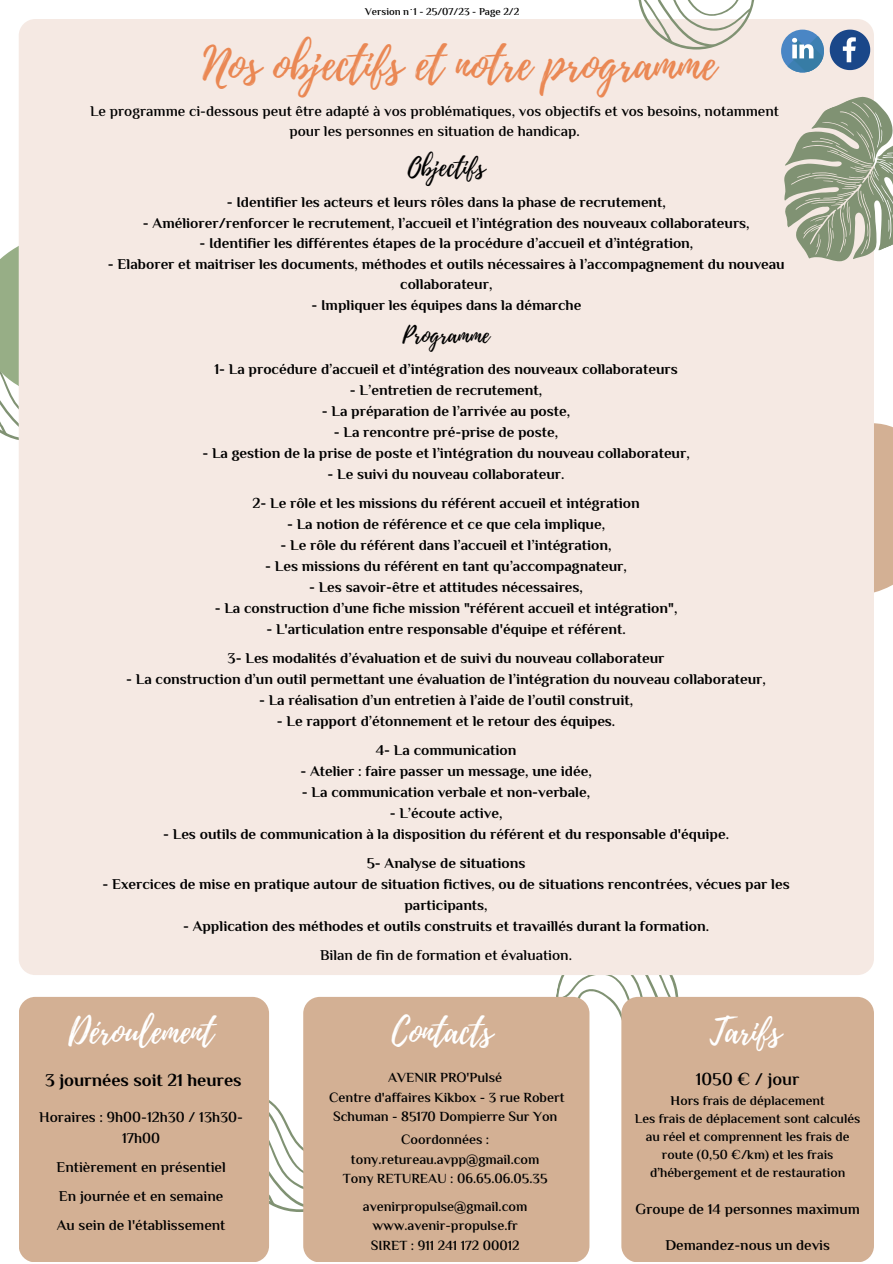
<style>
.page{position:relative;width:893px;height:1264px;background:#fff}
.page>*{position:absolute;margin:0;border:0;box-sizing:border-box;transform-origin:0 0}
.t1{font:45px "Playlist Script";color:#ea8854}
.t2{font:34.5px "Playlist Script";color:#fff}
.t3{font:25.5px "Playlist Script";color:#000}
.t4{font:22.8px "Playlist Script";color:#000}
.t5{font:700 18px "El Messiri";color:#000}
.t6{font:600 18px "El Messiri";color:#000}
.t7{font:700 15px/21px "El Messiri";color:#000;text-align:center}
.t8{font:600 15px/21px "El Messiri";color:#000;text-align:center}
.t9{font:600 13.95px/19.4px "El Messiri";color:#000}
.t10{font:600 13.5px/18px "El Messiri";color:#000;text-align:center}
.t11{font:600 10.5px "El Messiri";color:#000}
.s1{font-weight:700}
</style>
<div class="page">
<svg style="left:269px;top:1100px;width:34px;height:111px"></svg>
<svg style="left:556px;top:975px;width:123px;height:88px"></svg>
<div style="left:303px;top:996px;width:286px;height:265px;background:#d3b094;border-radius:17px"></div>
<svg style="left:0;top:245px;width:19px;height:195px"></svg>
<svg style="left:873px;top:400px;width:19px;height:228px"></svg>
<div style="left:19px;top:19px;width:854px;height:956px;background:#f5e9e3;border-radius:17px"></div>
<svg style="left:784px;top:82px;width:108px;height:199px"></svg>
<div style="left:781px;top:30px;width:42px;height:42px;background:#4a86c5;border-radius:50%"></div>
<svg style="left:787px;top:30px;width:83px;height:43px"></svg>
<div style="left:19px;top:996px;width:250px;height:265px;background:#d3b094;border-radius:17px"></div>
<div style="left:621px;top:996px;width:252px;height:265px;background:#d3b094;border-radius:17px"></div>
<svg style="left:638px;top:0;width:116px;height:50px"></svg>
<p class="t11" style="left:365px;top:5px;width:156px">Version n°1 - 25/07/23 - Page 2/2</p>
<p class="t1" style="left:203px;top:32px;width:515px">Nos objectifs et notre programme</p>
<p class="t8" style="left:90px;top:101px;width:690px;line-height:20.2px">Le programme ci-dessous peut être adapté à vos problématiques, vos objectifs et vos besoins, notamment pour les personnes en situation de handicap.</p>
<p class="t3" style="left:408px;top:149px;width:79px">Objectifs</p>
<p class="t7" style="left:227px;top:191px;width:440px">- Identifier les acteurs et leurs rôles dans la phase de recrutement,</p>
<p class="t7" style="left:143px;top:212px;width:608px">- Améliorer/renforcer le recrutement, l’accueil et l’intégration des nouveaux collaborateurs,</p>
<p class="t7" style="left:199px;top:232px;width:495px">- Identifier les différentes étapes de la procédure d’accueil et d’intégration,</p>
<p class="t7" style="left:108px;top:253px;width:678px;line-height:20.5px">- Elaborer et maitriser les documents, méthodes et outils nécessaires à l’accompagnement du nouveau collaborateur,</p>
<p class="t7" style="left:311px;top:294px;width:271px">- Impliquer les équipes dans la démarche</p>
<p class="t4" style="left:402px;top:319px;width:89px">Programme</p>
<p class="t7" style="left:214px;top:358px;width:465px">1- La procédure d’accueil et d’intégration des nouveaux collaborateurs</p>
<p class="t7" style="left:350px;top:379px;width:194px">- L’entretien de recrutement,</p>
<p class="t7" style="left:322px;top:400px;width:250px">- La préparation de l’arrivée au poste,</p>
<p class="t7" style="left:334px;top:421px;width:226px">- La rencontre pré-prise de poste,</p>
<p class="t7" style="left:202px;top:442px;width:489px">- La gestion de la prise de poste et l’intégration du nouveau collaborateur,</p>
<p class="t7" style="left:327px;top:463px;width:238px">- Le suivi du nouveau collaborateur.</p>
<p class="t7" style="left:252px;top:492px;width:389px">2- Le rôle et les missions du référent accueil et intégration</p>
<p class="t7" style="left:287px;top:513px;width:319px">- La notion de référence et ce que cela implique,</p>
<p class="t7" style="left:280px;top:534px;width:332px">- Le rôle du référent dans l’accueil et l’intégration,</p>
<p class="t7" style="left:265px;top:555px;width:363px">- Les missions du référent en tant qu’accompagnateur,</p>
<p class="t7" style="left:309px;top:576px;width:275px">- Les savoir-être et attitudes nécessaires,</p>
<p class="t7" style="left:215px;top:597px;width:464px">- La construction d’une fiche mission "référent accueil et intégration",</p>
<p class="t7" style="left:266px;top:618px;width:361px">- L'articulation entre responsable d'équipe et référent.</p>
<p class="t7" style="left:228px;top:647px;width:438px">3- Les modalités d’évaluation et de suivi du nouveau collaborateur</p>
<p class="t7" style="left:126px;top:668px;width:641px">- La construction d’un outil permettant une évaluation de l’intégration du nouveau collaborateur,</p>
<p class="t7" style="left:259px;top:689px;width:375px">- La réalisation d’un entretien à l’aide de l’outil construit,</p>
<p class="t7" style="left:277px;top:710px;width:340px">- Le rapport d’étonnement et le retour des équipes.</p>
<p class="t7" style="left:376px;top:739px;width:142px">4- La communication</p>
<p class="t7" style="left:300px;top:760px;width:293px">- Atelier : faire passer un message, une idée,</p>
<p class="t7" style="left:302px;top:781px;width:290px">- La communication verbale et non-verbale,</p>
<p class="t7" style="left:389px;top:801px;width:114px">- L’écoute active,</p>
<p class="t7" style="left:163px;top:822px;width:567px">- Les outils de communication à la disposition du référent et du responsable d'équipe.</p>
<p class="t7" style="left:367px;top:851px;width:160px">5- Analyse de situations</p>
<p class="t7" style="left:102px;top:872px;width:688px">- Exercices de mise en pratique autour de situation fictives, ou de situations rencontrées, vécues par les participants,</p>
<p class="t7" style="left:183px;top:914px;width:527px">- Application des méthodes et outils construits et travaillés durant la formation.</p>
<p class="t8" style="left:320px;top:943px;width:253px">Bilan de fin de formation et évaluation.</p>
<p class="t2" style="left:69px;top:1007px;width:146px">Déroulement</p>
<p class="t5" style="left:45px;top:1068px;width:198px">3 journées soit 21 heures</p>
<p class="t8" style="left:39px;top:1106px;width:205px">Horaires : 9h00-12h30 / 13h30-<br>17h00</p>
<p class="t8" style="left:56px;top:1156px;width:171px">Entièrement en présentiel</p>
<p class="t8" style="left:59px;top:1185px;width:166px">En journée et en semaine</p>
<p class="t8" style="left:57px;top:1214px;width:170px">Au sein de l'établissement</p>
<p class="t2" style="left:392px;top:1007px;width:102px">Contacts</p>
<p class="t2" style="left:709px;top:1007px;width:73px">Tarifs</p>
<p class="t9" style="left:388px;top:1067px;width:115px">AVENIR PRO'Pulsé</p>
<p class="t9" style="left:329px;top:1087px;width:237px">Centre d'affaires Kikbox - 3 rue Robert<br>Schuman - 85170 Dompierre Sur Yon</p>
<p class="t9" style="left:401px;top:1129px;width:90px">Coordonnées :</p>
<p class="t9" style="left:351px;top:1149px;width:190px">tony.retureau.avpp@gmail.com</p>
<p class="t9" style="left:343px;top:1168px;width:206px">Tony RETUREAU : 06.65.06.05.35</p>
<p class="t9" style="left:363px;top:1196px;width:166px">avenirpropulse@gmail.com</p>
<p class="t9" style="left:372px;top:1215px;width:147px">www.avenir-propulse.fr</p>
<p class="t9" style="left:371px;top:1235px;width:150px">SIRET : 911 241 172 00012</p>
<p class="t6" style="left:695px;top:1068px;width:105px">1050 € / jour</p>
<p class="t10" style="left:670px;top:1091px;width:156px"><span class="s1">H</span>ors frais de déplacement</p>
<p class="t10" style="left:635px;top:1109px;width:227px">Les frais de déplacement sont calculés au réel et comprennent les frais de route (0,50 €/km) et les frais d’hébergement et de restauration</p>
<p class="t8" style="left:635px;top:1198px;width:226px">Groupe de 14 personnes maximum</p>
<p class="t8" style="left:665px;top:1234px;width:166px">Demandez-nous un devis</p>
</div>
